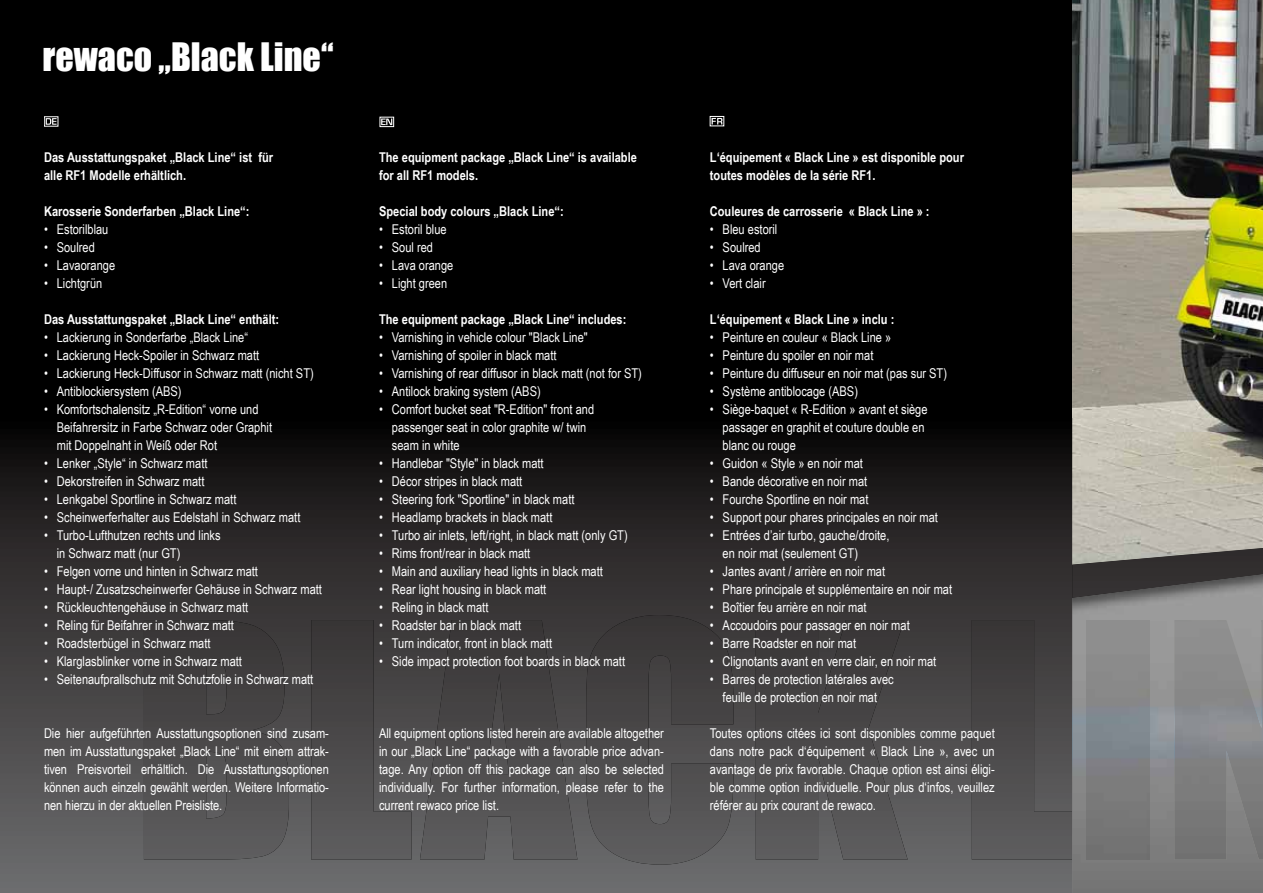
<style>
.page{position:relative;width:1263px;height:893px;background:#fff}
.page>*{position:absolute;margin:0;border:0;box-sizing:border-box;transform-origin:0 0}
.t1{font:36px "Impact";color:#fff}
.t2{font:13.5px/18px "Arial Narrow";color:#fff}
.t3{font:700 13.5px/18px "Arial Narrow";color:#fff}
</style>
<div class="page">
<img style="left:1072px;top:0;width:191px;height:418px">
<div style="left:0;top:0;width:1072px;height:893px;background:#000"></div>
<img style="left:1072px;top:598px;width:191px;height:295px">
<img style="left:1072px;top:418px;width:191px;height:130px">
<img style="left:1072px;top:548px;width:191px;height:50px">
<img style="left:0;top:440px;width:1072px;height:453px">
<img style="left:1174px;top:621px;width:89px;height:239px">
<img style="left:1087px;top:620px;width:62px;height:240px">
<img style="left:1174px;top:620px;width:53px;height:1px">
<img style="left:144px;top:615px;width:928px;height:250px">
<svg style="left:46px;top:118px;width:10px;height:6px"></svg>
<svg style="left:382px;top:119px;width:10px;height:6px"></svg>
<div style="left:380px;top:117px;width:14px;height:10px;border:1px solid #fff"></div>
<svg style="left:712px;top:118px;width:10px;height:6px"></svg>
<div style="left:710px;top:116px;width:14px;height:10px;border:1px solid #fff"></div>
<h1 class="t1" style="left:43px;top:29px;width:292px">rewaco „Black Line“</h1>
<p class="t3" style="left:44px;top:148px;width:231px">Das Ausstattungspaket „Black Line“ ist für alle RF1 Modelle erhältlich.</p>
<p class="t3" style="left:44px;top:202px;width:207px">Karosserie Sonderfarben „Black Line“:</p>
<p class="t2" style="left:44px;top:220px;width:66px">• Estorilblau</p>
<p class="t2" style="left:44px;top:238px;width:52px">• Soulred</p>
<p class="t2" style="left:44px;top:256px;width:73px">• Lavaorange</p>
<p class="t2" style="left:44px;top:274px;width:60px">• Lichtgrün</p>
<p class="t3" style="left:44px;top:310px;width:237px">Das Ausstattungspaket „Black Line“ enthält:</p>
<p class="t2" style="left:44px;top:328px;width:206px">• Lackierung in Sonderfarbe „Black Line“</p>
<p class="t2" style="left:44px;top:346px;width:217px">• Lackierung Heck-Spoiler in Schwarz matt</p>
<p class="t2" style="left:44px;top:364px;width:271px">• Lackierung Heck-Diffusor in Schwarz matt (nicht ST)</p>
<p class="t2" style="left:44px;top:382px;width:139px">• Antiblockiersystem (ABS)</p>
<p class="t2" style="left:57px;top:400px;width:217px;text-indent:-13px">• Komfortschalensitz „R-Edition“ vorne und<br>Beifahrersitz in Farbe Schwarz oder Graphit mit Doppelnaht in Weiß oder Rot</p>
<p class="t2" style="left:44px;top:454px;width:165px">• Lenker „Style“ in Schwarz matt</p>
<p class="t2" style="left:44px;top:472px;width:162px">• Dekorstreifen in Schwarz matt</p>
<p class="t2" style="left:44px;top:490px;width:194px">• Lenkgabel Sportline in Schwarz matt</p>
<p class="t2" style="left:44px;top:508px;width:258px">• Scheinwerferhalter aus Edelstahl in Schwarz matt</p>
<p class="t2" style="left:57px;top:526px;width:165px;text-indent:-13px">• Turbo-Lufthutzen rechts und links in Schwarz matt (nur GT)</p>
<p class="t2" style="left:44px;top:562px;width:215px">• Felgen vorne und hinten in Schwarz matt</p>
<p class="t2" style="left:44px;top:580px;width:279px">• Haupt-/ Zusatzscheinwerfer Gehäuse in Schwarz matt</p>
<p class="t2" style="left:44px;top:598px;width:206px">• Rückleuchtengehäuse in Schwarz matt</p>
<p class="t2" style="left:44px;top:616px;width:191px">• Reling für Beifahrer in Schwarz matt</p>
<p class="t2" style="left:44px;top:634px;width:168px">• Roadsterbügel in Schwarz matt</p>
<p class="t2" style="left:44px;top:652px;width:199px">• Klarglasblinker vorne in Schwarz matt</p>
<p class="t2" style="left:44px;top:670px;width:271px">• Seitenaufprallschutz mit Schutzfolie in Schwarz matt</p>
<p class="t2" style="left:44px;top:724px;width:286px;text-align:justify">Die hier aufgeführten Ausstattungsoptionen sind zusam&shy;men im Ausstattungspaket „Black Line“ mit einem attrak&shy;tiven Preisvorteil erhältlich. Die Ausstattungsoptionen können auch einzeln gewählt werden. Weitere Informatio&shy;nen hierzu in der aktuellen Preisliste.</p>
<p class="t3" style="left:379px;top:147px;width:259px">The equipment package „Black Line“ is available for all RF1 models.</p>
<p class="t3" style="left:379px;top:201px;width:186px">Special body colours „Black Line“:</p>
<p class="t2" style="left:379px;top:220px;width:69px">• Estoril blue</p>
<p class="t2" style="left:379px;top:238px;width:55px">• Soul red</p>
<p class="t2" style="left:379px;top:256px;width:76px">• Lava orange</p>
<p class="t2" style="left:379px;top:274px;width:70px">• Light green</p>
<p class="t3" style="left:379px;top:309px;width:249px">The equipment package „Black Line“ includes:</p>
<p class="t2" style="left:379px;top:328px;width:210px">• Varnishing in vehicle colour ″Black Line″</p>
<p class="t2" style="left:379px;top:346px;width:179px">• Varnishing of spoiler in black matt</p>
<p class="t2" style="left:379px;top:364px;width:264px">• Varnishing of rear diffusor in black matt (not for ST)</p>
<p class="t2" style="left:379px;top:382px;width:163px">• Antilock braking system (ABS)</p>
<p class="t2" style="left:392px;top:400px;width:204px;text-indent:-13px">• Comfort bucket seat ″R-Edition″ front and passenger seat in color graphite w/ twin seam in white</p>
<p class="t2" style="left:379px;top:454px;width:166px">• Handlebar ″Style″ in black matt</p>
<p class="t2" style="left:379px;top:472px;width:145px">• Décor stripes in black matt</p>
<p class="t2" style="left:379px;top:490px;width:197px">• Steering fork ″Sportline″ in black matt</p>
<p class="t2" style="left:379px;top:508px;width:175px">• Headlamp brackets in black matt</p>
<p class="t2" style="left:379px;top:525px;width:250px">• Turbo air inlets, left/right, in black matt (only GT)</p>
<p class="t2" style="left:379px;top:543px;width:153px">• Rims front/rear in black matt</p>
<p class="t2" style="left:379px;top:561px;width:225px">• Main and auxiliary head lights in black matt</p>
<p class="t2" style="left:379px;top:579px;width:169px">• Rear light housing in black matt</p>
<p class="t2" style="left:379px;top:597px;width:111px">• Reling in black matt</p>
<p class="t2" style="left:379px;top:615px;width:143px">• Roadster bar in black matt</p>
<p class="t2" style="left:379px;top:633px;width:174px">• Turn indicator, front in black matt</p>
<p class="t2" style="left:379px;top:651px;width:247px">• Side impact protection foot boards in black matt</p>
<p class="t2" style="left:379px;top:723px;width:286px;text-align:justify">All equipment options listed herein are available altogether in our „Black Line“ package with a favorable price advan&shy;tage. Any option off this package can also be selected individually. For further information, please refer to the current rewaco price list.</p>
<p class="t3" style="left:710px;top:147px;width:256px">L‘équipement « Black Line » est disponible pour toutes modèles de la série RF1.</p>
<p class="t3" style="left:710px;top:201px;width:221px">Couleures de carrosserie « Black Line » :</p>
<p class="t2" style="left:710px;top:219px;width:69px">• Bleu estoril</p>
<p class="t2" style="left:710px;top:237px;width:52px">• Soulred</p>
<p class="t2" style="left:710px;top:255px;width:76px">• Lava orange</p>
<p class="t2" style="left:710px;top:273px;width:57px">• Vert clair</p>
<p class="t3" style="left:710px;top:309px;width:186px">L‘équipement « Black Line » inclu :</p>
<p class="t2" style="left:710px;top:327px;width:183px">• Peinture en couleur « Black Line »</p>
<p class="t2" style="left:710px;top:345px;width:165px">• Peinture du spoiler en noir mat</p>
<p class="t2" style="left:710px;top:363px;width:239px">• Peinture du diffuseur en noir mat (pas sur ST)</p>
<p class="t2" style="left:710px;top:381px;width:150px">• Système antiblocage (ABS)</p>
<p class="t2" style="left:723px;top:399px;width:206px;text-indent:-13px">• Siège-baquet « R-Edition » avant et siège passager en graphit et couture double en blanc ou rouge</p>
<p class="t2" style="left:710px;top:453px;width:155px">• Guidon « Style » en noir mat</p>
<p class="t2" style="left:710px;top:471px;width:159px">• Bande décorative en noir mat</p>
<p class="t2" style="left:710px;top:489px;width:160px">• Fourche Sportline en noir mat</p>
<p class="t2" style="left:710px;top:507px;width:230px">• Support pour phares principales en noir mat</p>
<p class="t2" style="left:723px;top:525px;width:168px;text-indent:-13px">• Entrées d’air turbo, gauche/droite, en noir mat (seulement GT)</p>
<p class="t2" style="left:710px;top:561px;width:177px">• Jantes avant / arrière en noir mat</p>
<p class="t2" style="left:710px;top:579px;width:244px">• Phare principale et supplémentaire en noir mat</p>
<p class="t2" style="left:710px;top:597px;width:158px">• Boîtier feu arrière en noir mat</p>
<p class="t2" style="left:710px;top:615px;width:201px">• Accoudoirs pour passager en noir mat</p>
<p class="t2" style="left:710px;top:633px;width:148px">• Barre Roadster en noir mat</p>
<p class="t2" style="left:710px;top:651px;width:228px">• Clignotants avant en verre clair, en noir mat</p>
<p class="t2" style="left:710px;top:669px;width:185px;text-align:center">• Barres de protection latérales avec feuille de protection en noir mat</p>
<p class="t2" style="left:710px;top:723px;width:286px;text-align:justify">Toutes options citées ici sont disponibles comme paquet dans notre pack d‘équipement « Black Line », avec un avantage de prix favorable. Chaque option est ainsi éligi&shy;ble comme option individuelle. Pour plus d‘infos, veuillez référer au prix courant de rewaco.</p>
</div>
